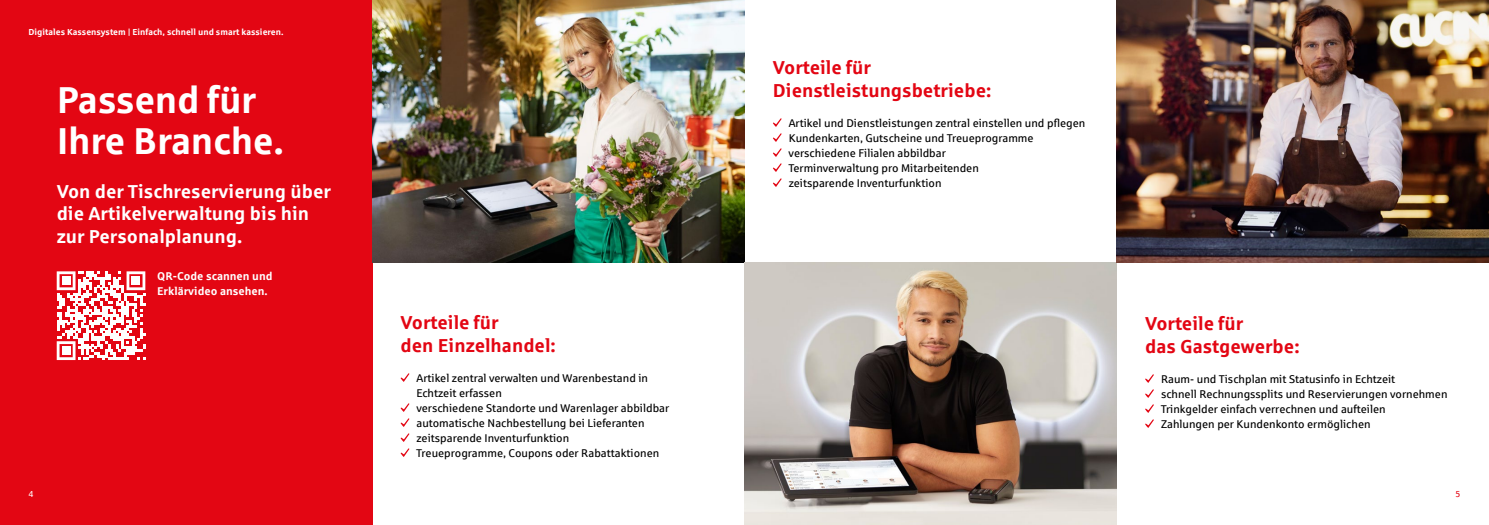
<style>
.page{position:relative;width:1489px;height:525px;background:#fff}
.page>*{position:absolute;margin:0;border:0;box-sizing:border-box;transform-origin:0 0}
.t1{font:700 37.5px/41.2px "Sparkasse Rg";letter-spacing:-.01em;color:#fff}
.t2{font:700 18.75px/22.5px "Sparkasse Rg";color:#e30613}
.t3{font:700 18.75px/22.5px "Sparkasse Rg";color:#fff}
.t4{font:11.25px/15px "Sparkasse Rg";color:#000}
.t5{font:700 11.25px/15px "Sparkasse Rg";color:#fff}
.t6{font:700 8.75px "Sparkasse Rg";color:#fff}
.t7{font:8.75px "Sparkasse Rg";color:#e30613}
.t8{font:8.75px "Sparkasse Rg";color:#fff}
</style>
<div class="page">
<div style="left:0;top:0;width:372px;height:524px;background:#e30613"></div>
<img style="left:372px;top:0;width:372px;height:262px">
<svg style="left:400px;top:373px;width:9px;height:9px"></svg>
<svg style="left:400px;top:403px;width:9px;height:9px"></svg>
<svg style="left:400px;top:418px;width:9px;height:9px"></svg>
<svg style="left:400px;top:433px;width:9px;height:9px"></svg>
<svg style="left:400px;top:448px;width:9px;height:9px"></svg>
<svg style="left:57px;top:271px;width:88px;height:89px"></svg>
<div style="left:62px;top:276px;width:8px;height:8px;background:#fff"></div>
<div style="left:132px;top:276px;width:8px;height:8px;background:#fff"></div>
<div style="left:62px;top:346px;width:8px;height:8px;background:#fff"></div>
<img style="left:744px;top:262px;width:372px;height:262px">
<img style="left:1116px;top:0;width:372px;height:262px">
<svg style="left:773px;top:118px;width:8px;height:9px"></svg>
<svg style="left:773px;top:133px;width:8px;height:9px"></svg>
<svg style="left:773px;top:148px;width:8px;height:9px"></svg>
<svg style="left:773px;top:163px;width:8px;height:9px"></svg>
<svg style="left:773px;top:178px;width:8px;height:9px"></svg>
<svg style="left:1145px;top:374px;width:8px;height:9px"></svg>
<svg style="left:1145px;top:389px;width:8px;height:9px"></svg>
<svg style="left:1145px;top:404px;width:8px;height:9px"></svg>
<svg style="left:1145px;top:419px;width:8px;height:9px"></svg>
<p class="t6" style="left:28px;top:26px;width:257px">Digitales Kassensystem | Einfach, schnell und smart kassieren.</p>
<h1 class="t1" style="left:57px;top:78px;width:229px">Passend für<br>Ihre Branche.</h1>
<h2 class="t3" style="left:57px;top:179px;width:276px">Von der Tischreservierung über die Artikelverwaltung bis hin zur Personalplanung.</h2>
<p class="t8" style="left:28px;top:488px;width:7px">4</p>
<p class="t5" style="left:157px;top:268px;width:117px">QR-Code scannen und<br>Erklärvideo ansehen.</p>
<h2 class="t2" style="left:400px;top:311px;width:157px">Vorteile für<br>den Einzelhandel:</h2>
<p class="t4" style="left:416px;top:370px;width:254px">Artikel zentral verwalten und Warenbestand in Echtzeit erfassen<br>verschiedene Standorte und Warenlager abbildbar automatische Nachbestellung bei Lieferanten zeitsparende Inventurfunktion<br>Treueprogramme, Coupons oder Rabattaktionen</p>
<h2 class="t2" style="left:772px;top:56px;width:220px">Vorteile für<br>Dienstleistungsbetriebe:</h2>
<p class="t4" style="left:788px;top:115px;width:298px">Artikel und Dienstleistungen zentral einstellen und pflegen Kundenkarten, Gutscheine und Treueprogramme verschiedene Filialen abbildbar<br>Terminverwaltung pro Mitarbeitenden<br>zeitsparende Inventurfunktion</p>
<h2 class="t2" style="left:1144px;top:312px;width:156px">Vorteile für<br>das Gastgewerbe:</h2>
<p class="t4" style="left:1160px;top:371px;width:288px">Raum- und Tischplan mit Statusinfo in Echtzeit<br>schnell Rechnungssplits und Reservierungen vornehmen Trinkgelder einfach verrechnen und aufteilen<br>Zahlungen per Kundenkonto ermöglichen</p>
<p class="t7" style="left:1455px;top:488px;width:7px">5</p>
</div>
